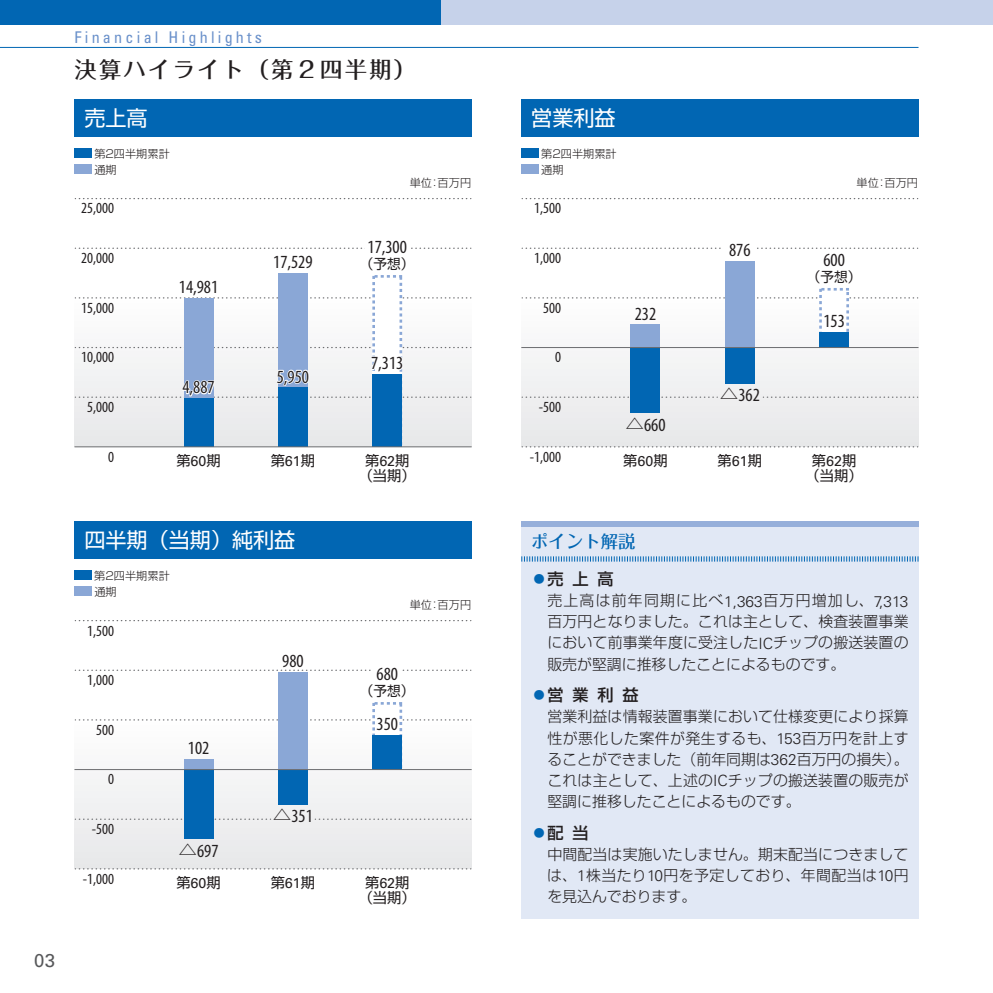
<style>
.page{position:relative;width:993px;height:993px;background:#fff}
.page>*{position:absolute;margin:0;border:0;box-sizing:border-box;transform-origin:0 0}
.t1{font:500 22.4px "Folk Pro";letter-spacing:.1em;color:#231f20}
.t2{font:21px "Shin Go Pr 5";color:#fff}
.t3{font:condensed 18.55px "Myriad Pro";color:#231f20}
.t4{font:18.55px "Univers LT Std";color:#57585a}
.t5{font:500 17.32px "Folk Pro";color:#0166b3}
.t6{font:condensed 16.1px "Univers LT Std";letter-spacing:.2em;color:#6990ca}
.t7{font:500 16.1px "Shin Go Pr 5";letter-spacing:.55em;color:#231f20}
.t8{font:condensed 15.58px "Myriad Pro";color:#231f20}
.t9{font:300 14.88px/21px "Shin Go Pr 5";letter-spacing:.01em;color:#231f20;text-align:justify}
.t10{font:14.17px/15.6px "Shin Go Pr 5";color:#231f20;text-align:center}
.t11{font:13.65px "Shin Go Pr 5";color:#231f20}
.t12{font:300 11.2px/16.1px "Shin Go Pr 5";color:#231f20}
.s1{font-family:"Univers LT Std"}
.s2{font-family:"Shin Go Pr 5";font-weight:300;font-stretch:normal}
.s3{color:#0166b3}
.s4{font-family:"Univers LT Std";font-size:15.4px}
</style>
<div class="page">
<svg style="left:75px;top:198px;width:396px;height:1px"></svg>
<svg style="left:75px;top:247px;width:396px;height:2px"></svg>
<div style="left:365px;top:245px;width:44px;height:5px;background:#fff"></div>
<svg style="left:75px;top:275px;width:396px;height:171px"></svg>
<hr style="left:74px;top:446px;width:397px;height:1px;background:#6c6d70">
<div style="left:74px;top:99px;width:397px;height:37px;background:#0166b3"></div>
<div style="left:74px;top:148px;width:18px;height:10px;background:#0166b3"></div>
<div style="left:74px;top:164px;width:18px;height:10px;background:#8aa7d6"></div>
<div style="left:521px;top:298px;width:397px;height:148px;background:#eeeeef"></div>
<svg style="left:522px;top:396px;width:195px;height:1px"></svg>
<svg style="left:763px;top:396px;width:155px;height:1px"></svg>
<svg style="left:522px;top:446px;width:396px;height:1px"></svg>
<svg style="left:522px;top:247px;width:396px;height:2px"></svg>
<svg style="left:522px;top:198px;width:396px;height:1px"></svg>
<div style="left:722px;top:246px;width:32px;height:5px;background:#fff"></div>
<div style="left:630px;top:347px;width:30px;height:66px;background:#0166b3"></div>
<div style="left:724px;top:260px;width:30px;height:123px;background:#8aa7d6"></div>
<div style="left:724px;top:347px;width:30px;height:36px;background:#0166b3"></div>
<svg style="left:522px;top:288px;width:396px;height:59px"></svg>
<hr style="left:521px;top:347px;width:397px;height:1px;background:#6c6d70">
<div style="left:521px;top:148px;width:17px;height:10px;background:#0166b3"></div>
<div style="left:521px;top:164px;width:17px;height:10px;background:#8aa7d6"></div>
<div style="left:521px;top:99px;width:397px;height:37px;background:#0166b3"></div>
<div style="left:74px;top:719px;width:397px;height:149px;background:#eeeeef"></div>
<svg style="left:315px;top:818px;width:156px;height:1px"></svg>
<svg style="left:75px;top:818px;width:196px;height:1px"></svg>
<svg style="left:75px;top:868px;width:396px;height:1px"></svg>
<svg style="left:75px;top:620px;width:396px;height:1px"></svg>
<svg style="left:75px;top:669px;width:396px;height:1px"></svg>
<div style="left:184px;top:769px;width:29px;height:69px;background:#0166b3"></div>
<div style="left:278px;top:672px;width:30px;height:132px;background:#8aa7d6"></div>
<div style="left:278px;top:769px;width:30px;height:35px;background:#0166b3"></div>
<div style="left:372px;top:666px;width:30px;height:7px;background:#fff"></div>
<svg style="left:75px;top:702px;width:396px;height:66px"></svg>
<hr style="left:74px;top:768px;width:397px;height:1px;background:#6c6d70">
<div style="left:74px;top:570px;width:18px;height:10px;background:#0166b3"></div>
<div style="left:74px;top:586px;width:18px;height:10px;background:#8aa7d6"></div>
<div style="left:74px;top:521px;width:397px;height:37px;background:#0166b3"></div>
<hr style="left:0;top:47px;width:918px;height:1px;background:#0166b3">
<div style="left:521px;top:521px;width:397px;height:397px;background:#e1e8f5"></div>
<div style="left:521px;top:521px;width:397px;height:5px;background:#96afda"></div>
<svg style="left:521px;top:556px;width:397px;height:5px"></svg>
<div style="left:0;top:0;width:441px;height:25px;background:#0166b3"></div>
<div style="left:441px;top:0;width:551px;height:25px;background:#c6d2ea"></div>
<p class="t4" style="left:34px;top:948px;width:22px">03</p>
<p class="t6" style="left:74px;top:27px;width:189px">Financial Highlights</p>
<h1 class="t1" style="left:74px;top:50px;width:343px">決算ハイライト（第２四半期）</h1>
<h2 class="t2" style="left:84px;top:101px;width:65px">売上高</h2>
<p class="t12" style="left:94px;top:144px;width:77px">第2四半期累計通期</p>
<p class="t8" style="left:81px;top:199px;width:34px">25,000</p>
<p class="t8" style="left:81px;top:248px;width:34px">20,000</p>
<p class="t8" style="left:81px;top:298px;width:34px">15,000</p>
<p class="t8" style="left:81px;top:348px;width:34px">10,000</p>
<p class="t8" style="left:87px;top:397px;width:28px">5,000</p>
<p class="t8" style="left:108px;top:447px;width:7px">0</p>
<p class="t3" style="left:179px;top:276px;width:41px">14,981</p>
<p class="t3" style="left:182px;top:376px;width:34px">4,887</p>
<p class="t10" style="left:176px;top:451px;width:46px">第<span class="s1">60</span>期</p>
<p class="t3" style="left:273px;top:250px;width:41px">17,529</p>
<p class="t3" style="left:277px;top:365px;width:34px">5,950</p>
<p class="t10" style="left:270px;top:451px;width:46px">第<span class="s1">61</span>期</p>
<h2 class="t2" style="left:84px;top:522px;width:212px">四半期（当期）純利益</h2>
<p class="t12" style="left:94px;top:566px;width:77px">第2四半期累計通期</p>
<p class="t8" style="left:87px;top:620px;width:28px">1,500</p>
<p class="t8" style="left:87px;top:670px;width:28px">1,000</p>
<p class="t8" style="left:96px;top:720px;width:19px">500</p>
<p class="t8" style="left:108px;top:769px;width:7px">0</p>
<p class="t8" style="left:92px;top:819px;width:24px">-500</p>
<p class="t8" style="left:83px;top:868px;width:33px">-1,000</p>
<p class="t3" style="left:188px;top:736px;width:23px">102</p>
<p class="t3" style="left:178px;top:839px;width:42px"><span class="s2">△</span>697</p>
<p class="t10" style="left:176px;top:872px;width:46px">第<span class="s1">60</span>期</p>
<p class="t3" style="left:282px;top:649px;width:23px">980</p>
<p class="t3" style="left:273px;top:804px;width:42px"><span class="s2">△</span>351</p>
<p class="t10" style="left:270px;top:872px;width:46px">第<span class="s1">61</span>期</p>
<p class="t12" style="left:409px;top:174px;width:63px">単位：百万円</p>
<p class="t3" style="left:367px;top:235px;width:41px">17,300</p>
<p class="t11" style="left:360px;top:252px;width:56px">（予想）</p>
<p class="t3" style="left:371px;top:352px;width:34px">7,313</p>
<p class="t10" style="left:358px;top:451px;width:59px">第<span class="s1">62</span>期（当期）</p>
<p class="t12" style="left:409px;top:595px;width:63px">単位：百万円</p>
<p class="t3" style="left:376px;top:662px;width:23px">680</p>
<p class="t11" style="left:360px;top:679px;width:56px">（予想）</p>
<p class="t3" style="left:376px;top:712px;width:23px">350</p>
<p class="t10" style="left:358px;top:872px;width:59px">第<span class="s1">62</span>期（当期）</p>
<h2 class="t2" style="left:531px;top:101px;width:86px">営業利益</h2>
<p class="t12" style="left:541px;top:144px;width:77px">第2四半期累計通期</p>
<p class="t8" style="left:534px;top:199px;width:28px">1,500</p>
<p class="t8" style="left:534px;top:248px;width:28px">1,000</p>
<p class="t8" style="left:543px;top:298px;width:19px">500</p>
<p class="t8" style="left:555px;top:348px;width:7px">0</p>
<p class="t8" style="left:538px;top:397px;width:24px">-500</p>
<p class="t8" style="left:529px;top:447px;width:33px">-1,000</p>
<p class="t3" style="left:634px;top:302px;width:23px">232</p>
<p class="t3" style="left:625px;top:413px;width:42px"><span class="s2">△</span>660</p>
<p class="t10" style="left:623px;top:451px;width:46px">第<span class="s1">60</span>期</p>
<p class="t3" style="left:728px;top:238px;width:23px">876</p>
<p class="t3" style="left:719px;top:384px;width:42px"><span class="s2">△</span>362</p>
<p class="t10" style="left:717px;top:451px;width:46px">第<span class="s1">61</span>期</p>
<p class="t12" style="left:856px;top:174px;width:63px">単位：百万円</p>
<p class="t3" style="left:823px;top:248px;width:23px">600</p>
<p class="t11" style="left:806px;top:265px;width:56px">（予想）</p>
<p class="t3" style="left:823px;top:310px;width:23px">153</p>
<p class="t10" style="left:805px;top:451px;width:59px">第<span class="s1">62</span>期（当期）</p>
<p class="t5" style="left:531px;top:526px;width:106px">ポイント解説</p>
<p class="t7" style="left:531px;top:565px;width:84px"><span class="s3">⃝</span>売上高</p>
<p class="t9" style="left:547px;top:588px;width:362px">売上高は前年同期に比べ<span class="s4">1,363</span>百万円増加し、<span class="s4">7,313</span>百万円となりました。これは主として、検査装置事業において前事業年度に受注した<span class="s4">IC</span>チップの搬送装置の販売が堅調に推移したことによるものです。</p>
<p class="t7" style="left:531px;top:681px;width:109px"><span class="s3">⃝</span>営業利益</p>
<p class="t9" style="left:547px;top:704px;width:362px">営業利益は情報装置事業において仕様変更により採算性が悪化した案件が発生するも、<span class="s4">153</span>百万円を計上することができました（前年同期は<span class="s4">362</span>百万円の損失）。これは主として、上述の<span class="s4">IC</span>チップの搬送装置の販売が堅調に推移したことによるものです。</p>
<p class="t7" style="left:531px;top:818px;width:59px"><span class="s3">⃝</span>配当</p>
<p class="t9" style="left:547px;top:841px;width:363px">中間配当は実施いたしません。期末配当につきましては、<span class="s4">1</span>株当たり<span class="s4">10</span>円を予定しており、年間配当は<span class="s4">10</span>円を見込んでおります。</p>
</div>
